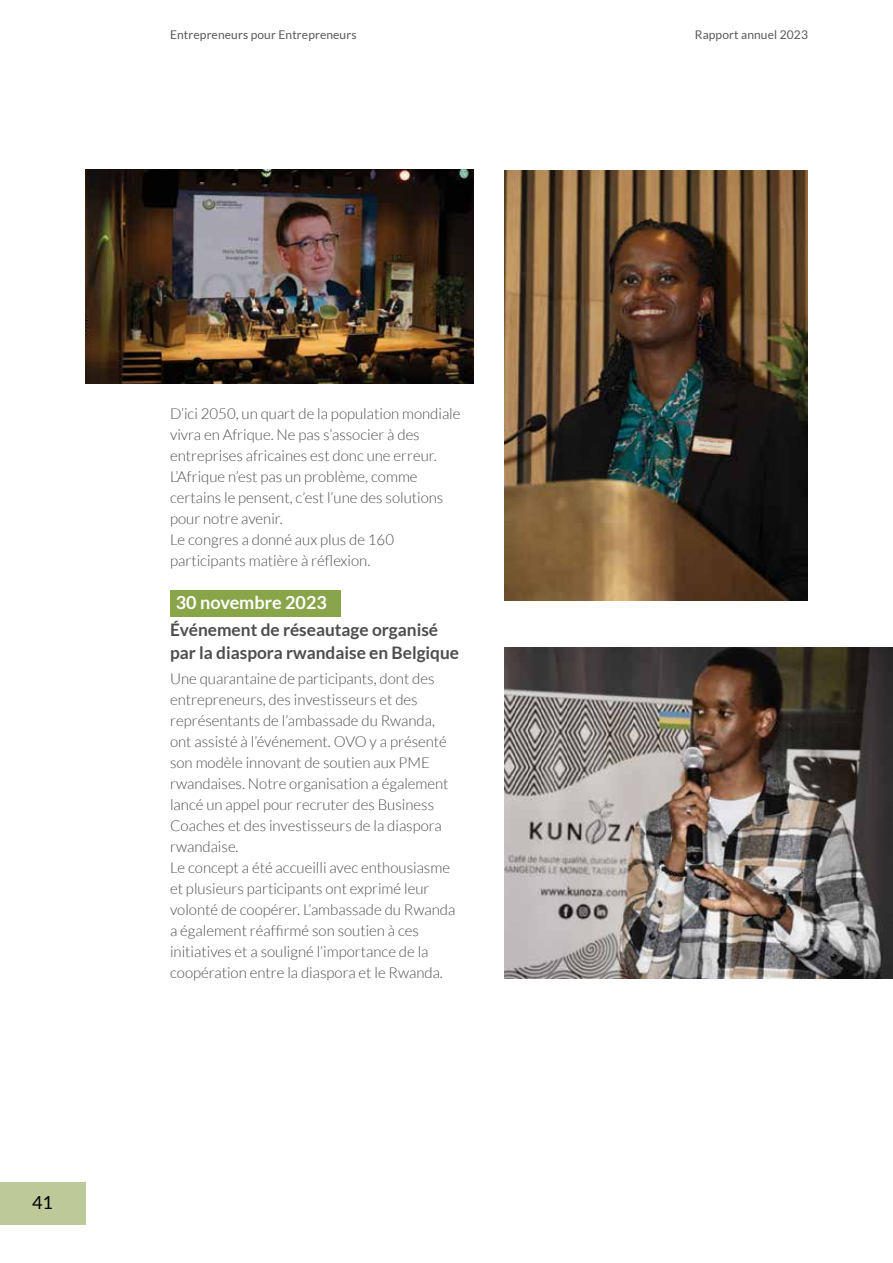
<style>
.page{position:relative;width:893px;height:1263px;background:#fff}
.page>*{position:absolute;margin:0;border:0;box-sizing:border-box;transform-origin:0 0}
.t1{font:700 18px "Lato";color:#fff}
.t2{font:18px "Lato";color:#000}
.t3{font:700 17.25px/22.5px "Lato";color:#4d4d4f}
.t4{font:300 15px/21px "Lato";color:#4d4d4f}
.t5{font:12px "Lato";letter-spacing:.01em;color:#58595b}
</style>
<div class="page">
<img style="left:505px;top:170px;width:303px;height:430px">
<div style="left:170px;top:590px;width:170px;height:26px;background:#89a54a"></div>
<img style="left:505px;top:647px;width:388px;height:331px">
<div style="left:0;top:1182px;width:85px;height:43px;background:#bec99a"></div>
<img style="left:85px;top:170px;width:389px;height:214px">
<p class="t5" style="left:170px;top:28px;width:188px">Entrepreneurs pour Entrepreneurs</p>
<p class="t5" style="left:695px;top:28px;width:115px">Rapport annuel 2023</p>
<p class="t2" style="left:32px;top:1192px;width:22px">41</p>
<p class="t4" style="left:170px;top:403px;width:292px">D’ici 2050, un quart de la population mondiale vivra en Afrique. Ne pas s’associer à des entreprises africaines est donc une erreur.<br>L’Afrique n’est pas un problème, comme certains le pensent, c’est l’une des solutions pour notre avenir.<br>Le congres a donné aux plus de 160 participants matière à réflexion.</p>
<p class="t1" style="left:176px;top:592px;width:153px">30 novembre 2023</p>
<p class="t3" style="left:170px;top:618px;width:291px">Événement de réseautage organisé par la diaspora rwandaise en Belgique</p>
<p class="t4" style="left:170px;top:668px;width:287px">Une quarantaine de participants, dont des entrepreneurs, des investisseurs et des représentants de l’ambassade du Rwanda, ont assisté à l’événement. OVO y a présenté son modèle innovant de soutien aux PME rwandaises. Notre organisation a également lancé un appel pour recruter des Business Coaches et des investisseurs de la diaspora rwandaise.<br>Le concept a été accueilli avec enthousiasme et plusieurs participants ont exprimé leur volonté de coopérer. L’ambassade du Rwanda a également réaffirmé son soutien à ces initiatives et a souligné l’importance de la coopération entre la diaspora et le Rwanda.</p>
</div>
